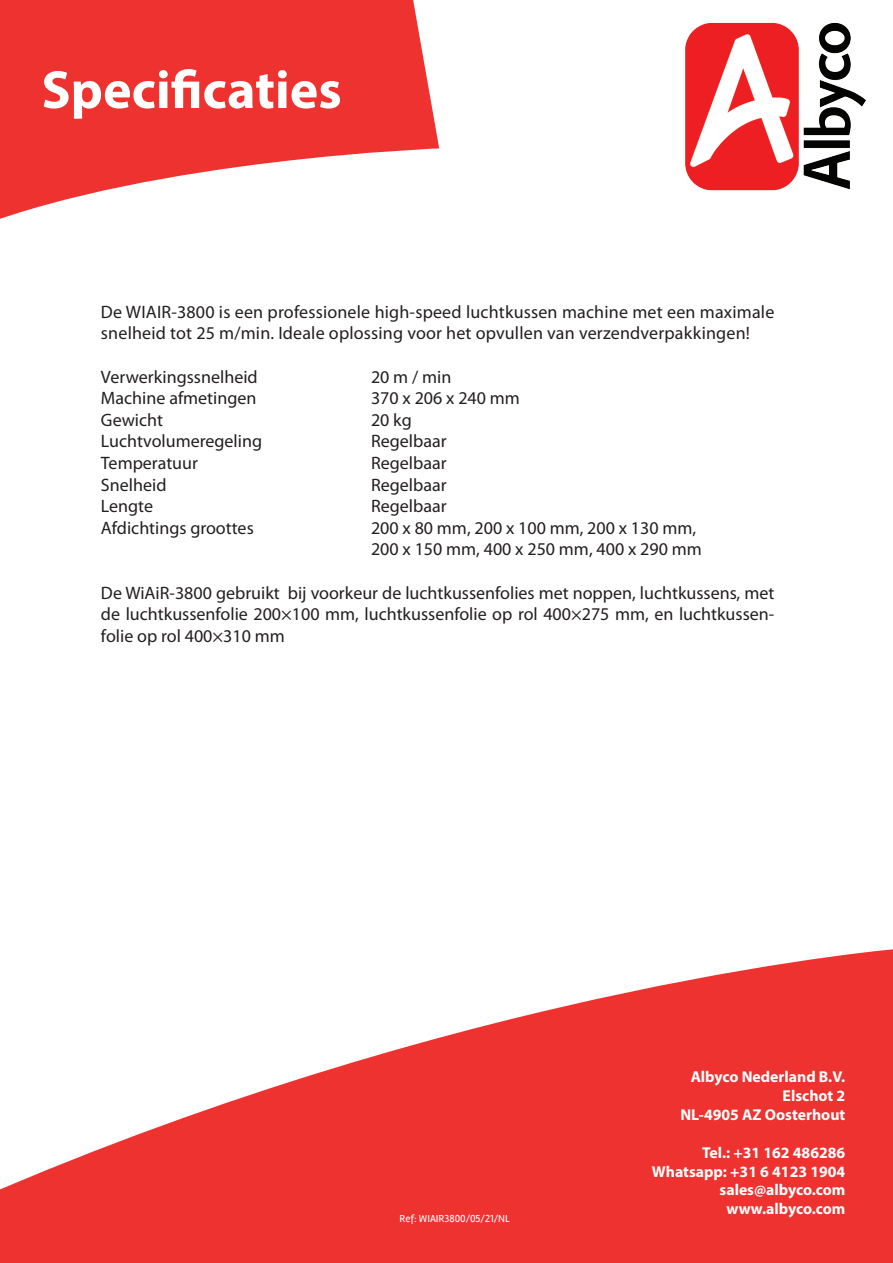
<style>
.page{position:relative;width:893px;height:1263px;background:#fff}
.page>*{position:absolute;margin:0;border:0;box-sizing:border-box;transform-origin:0 0}
.Testo_Titolo1_2righe{font:700 54px "Myriad Pro";color:#fff}
.t1{font:18px/21.6px "Myriad Pro";color:#231f20}
.t2{font:700 15.75px "Myriad Pro";color:#fff}
.Testo_fondo_2{font:10.5px "Rambla";color:#fff}
</style>
<div class="page">
<svg style="left:0;top:0;width:439px;height:219px;fill:#ee3230"></svg>
<svg style="left:0;top:952px;width:893px;height:311px;fill:#ee3230"></svg>
<img style="left:685px;top:22px;width:181px;height:169px">
<div style="left:863px;top:949px;width:30px;height:156px;background:#ee3230"></div>
<p class="Testo_Titolo1_2righe" style="left:41px;top:55px;width:302px">Specificaties</p>
<p class="t1" style="left:101px;top:301px;width:675px">De WIAIR-3800 is een professionele high-speed luchtkussen machine met een maximale snelheid tot 25 m/min. Ideale oplossing voor het opvullen van verzendverpakkingen!</p>
<p class="t1" style="left:101px;top:366px;width:158px">Verwerkingssnelheid</p>
<p class="t1" style="left:371px;top:366px;width:82px">20 m / min</p>
<p class="t1" style="left:101px;top:388px;width:157px">Machine afmetingen</p>
<p class="t1" style="left:371px;top:388px;width:150px">370 x 206 x 240 mm</p>
<p class="t1" style="left:101px;top:409px;width:64px">Gewicht</p>
<p class="t1" style="left:371px;top:409px;width:42px">20 kg</p>
<p class="t1" style="left:101px;top:431px;width:163px">Luchtvolumeregeling</p>
<p class="t1" style="left:371px;top:431px;width:77px">Regelbaar</p>
<p class="t1" style="left:101px;top:453px;width:99px">Temperatuur</p>
<p class="t1" style="left:371px;top:453px;width:77px">Regelbaar</p>
<p class="t1" style="left:101px;top:474px;width:67px">Snelheid</p>
<p class="t1" style="left:371px;top:474px;width:77px">Regelbaar</p>
<p class="t1" style="left:101px;top:496px;width:54px">Lengte</p>
<p class="t1" style="left:371px;top:496px;width:77px">Regelbaar</p>
<p class="t1" style="left:101px;top:517px;width:154px">Afdichtings groottes</p>
<p class="t1" style="left:371px;top:517px;width:327px">200 x 80 mm, 200 x 100 mm, 200 x 130 mm,</p>
<p class="t1" style="left:371px;top:539px;width:332px">200 x 150 mm, 400 x 250 mm, 400 x 290 mm</p>
<p class="t1" style="left:101px;top:582px;width:675px;text-align:justify">De WiAiR-3800 gebruikt bij voorkeur de luchtkussenfolies met noppen, luchtkussens, met de luchtkussenfolie 200×100 mm, luchtkussenfolie op rol 400×275 mm, en luchtkussen&shy;folie op rol 400×310 mm</p>
<p class="Testo_fondo_2" style="left:400px;top:1212px;width:112px">Ref: WIAIR3800/05/21/NL</p>
<p class="t2" style="left:691px;top:1066px;width:156px">Albyco Nederland B.V.</p>
<p class="t2" style="left:783px;top:1085px;width:64px">Elschot 2</p>
<p class="t2" style="left:680px;top:1104px;width:166px">NL-4905 AZ Oosterhout</p>
<p class="t2" style="left:702px;top:1142px;width:145px">Tel.: +31 162 486286</p>
<p class="t2" style="left:652px;top:1161px;width:195px">Whatsapp: +31 6 4123 1904</p>
<p class="t2" style="left:719px;top:1180px;width:127px">sales@albyco.com</p>
<p class="t2" style="left:726px;top:1199px;width:120px">www.albyco.com</p>
</div>
